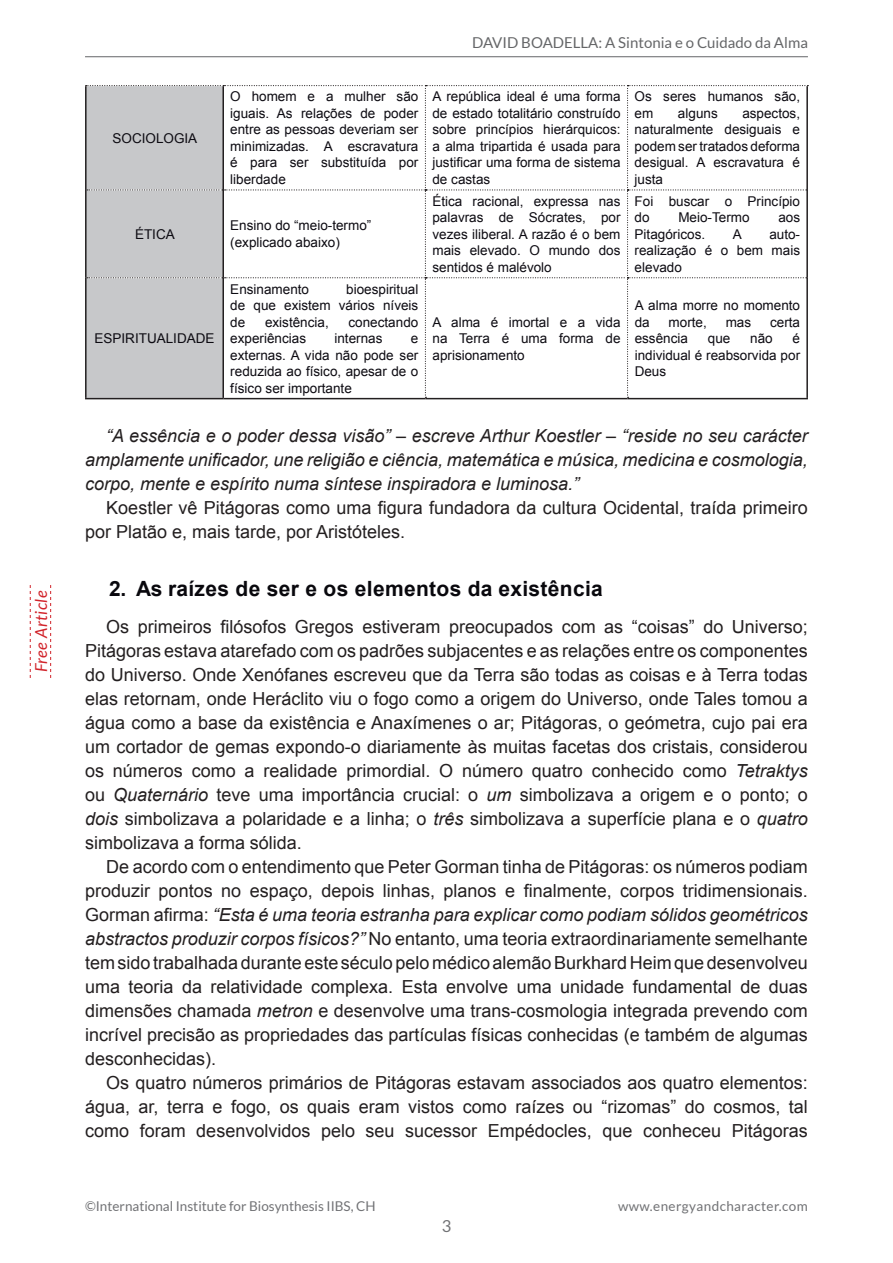
<style>
.page{position:relative;width:893px;height:1263px;background:#fff}
.page>*{position:absolute;margin:0;border:0;box-sizing:border-box;transform-origin:0 0}
.t1{font:700 21px "Arial";letter-spacing:.015em;color:#09080d}
.t2{font:18px/24px "Arial";color:#231f20;text-align:justify}
.t3{font:italic 18px/24px "Arial";color:#231f20;text-align:justify}
.t4{font:italic 16.5px "Lato";letter-spacing:.03em;color:#d1232a}
.t5{font:16.5px "Lato";color:#717275}
.t6{font:15px "Lato";color:#656668}
.t7{font:13.5px/16.5px "Arial";color:#0d0b12;text-align:justify}
.t8{font:13.5px "Lato";color:#717275}
.t9{font:13.5px "Lato";letter-spacing:.03em;color:#717275}
.s1{font-style:italic}
</style>
<div class="page">
<hr style="left:85px;top:56px;width:723px;height:1px;background:#656668">
<svg style="left:30px;top:585px;width:1px;height:93px"></svg>
<svg style="left:50px;top:585px;width:1px;height:93px"></svg>
<svg style="left:86px;top:85px;width:722px;height:314px"></svg>
<hr style="left:85px;top:86px;width:2px;height:104px;background:#231f20">
<hr style="left:222px;top:86px;width:2px;height:104px;background:#231f20">
<hr style="left:85px;top:190px;width:2px;height:88px;background:#231f20">
<hr style="left:222px;top:190px;width:2px;height:88px;background:#231f20">
<hr style="left:85px;top:278px;width:2px;height:120px;background:#231f20">
<hr style="left:222px;top:278px;width:2px;height:120px;background:#231f20">
<hr style="left:85px;top:398px;width:138px;height:1px;background:#231f20">
<p class="t4" style="left:32px;top:672px;width:83px;rotate:-90deg">Free Article</p>
<p class="t7" style="left:112px;top:130px;width:86px">SOCIOLOGIA</p>
<p class="t6" style="left:472px;top:34px;width:337px">DAVID BOADELLA: A Sintonia e o Cuidado da Alma</p>
<p class="t7" style="left:230px;top:89px;width:190px">O homem e a mulher são iguais. As relações de poder entre as pessoas deveriam ser minimizadas. A escravatura é para ser substituída por liberdade</p>
<p class="t7" style="left:432px;top:89px;width:190px">A república ideal é uma forma de estado totalitário construído sobre princípios hierárquicos: a alma tripartida é usada para justificar uma forma de sistema de castas</p>
<p class="t7" style="left:635px;top:89px;width:167px">Os seres humanos são, em</p>
<p class="t7" style="left:678px;top:105px;width:41px">alguns</p>
<p class="t7" style="left:635px;top:105px;width:167px;text-indent:108px">aspectos, naturalmente desiguais e podem ser tratados deforma desigual. A escravatura é justa</p>
<p class="t7" style="left:135px;top:226px;width:41px">ÉTICA</p>
<p class="t7" style="left:230px;top:218px;width:143px">Ensino do “meio-termo” (explicado abaixo)</p>
<p class="t7" style="left:95px;top:330px;width:122px">ESPIRITUALIDADE</p>
<p class="t7" style="left:230px;top:281px;width:190px;text-indent:116px">bioespiritual de que existem vários níveis de</p>
<p class="t7" style="left:230px;top:281px;width:80px">Ensinamento</p>
<p class="t7" style="left:265px;top:314px;width:65px">existência,</p>
<p class="t7" style="left:349px;top:314px;width:71px">conectando</p>
<p class="t7" style="left:230px;top:330px;width:77px">experiências</p>
<p class="t7" style="left:334px;top:330px;width:50px">internas</p>
<p class="t7" style="left:230px;top:330px;width:190px;text-indent:181px">e externas. A vida não pode ser reduzida ao físico, apesar de o físico ser importante</p>
<p class="t7" style="left:432px;top:193px;width:190px">Ética racional, expressa nas palavras de Sócrates, por vezes iliberal. A razão é o bem mais elevado. O mundo dos sentidos é malévolo</p>
<p class="t7" style="left:635px;top:193px;width:167px">Foi buscar o Princípio do</p>
<p class="t7" style="left:678px;top:209px;width:73px">Meio-Termo</p>
<p class="t7" style="left:778px;top:209px;width:23px">aos</p>
<p class="t7" style="left:635px;top:226px;width:72px">Pitagóricos.</p>
<p class="t7" style="left:733px;top:226px;width:11px">A</p>
<p class="t7" style="left:635px;top:226px;width:167px;text-indent:135px">auto&shy;realização é o bem mais elevado</p>
<p class="t7" style="left:432px;top:314px;width:190px">A alma é imortal e a vida na Terra é uma forma de aprisionamento</p>
<p class="t7" style="left:635px;top:297px;width:167px">A alma morre no momento da</p>
<p class="t7" style="left:669px;top:314px;width:40px">morte,</p>
<p class="t7" style="left:726px;top:314px;width:27px">mas</p>
<p class="t7" style="left:770px;top:314px;width:32px">certa</p>
<p class="t7" style="left:635px;top:330px;width:55px">essência</p>
<p class="t7" style="left:708px;top:330px;width:24px">que</p>
<p class="t7" style="left:750px;top:330px;width:24px">não</p>
<p class="t7" style="left:635px;top:330px;width:167px;text-indent:158px">é individual é reabsorvida por Deus</p>
<p class="t3" style="left:85px;top:424px;width:724px;text-indent:21px">“A essência e o poder dessa visão” – escreve Arthur Koestler – “reside no seu carácter amplamente unificador, une religião e ciência, matemática e música, medicina e cosmologia, corpo, mente e espírito numa síntese inspiradora e luminosa.”</p>
<p class="t2" style="left:85px;top:496px;width:724px;text-indent:21px">Koestler vê Pitágoras como uma figura fundadora da cultura Ocidental, traída primeiro por Platão e, mais tarde, por Aristóteles.</p>
<p class="t1" style="left:109px;top:575px;width:495px">2. As raízes de ser e os elementos da existência</p>
<p class="t2" style="left:85px;top:615px;width:724px;text-indent:21px">Os primeiros filósofos Gregos estiveram preocupados com as “coisas” do Universo; Pitágoras estava atarefado com os padrões subjacentes e as relações entre os componentes do Universo. Onde Xenófanes escreveu que da Terra são todas as coisas e à Terra todas elas retornam, onde Heráclito viu o fogo como a origem do Universo, onde Tales tomou a água como a base da existência e Anaxímenes o ar; Pitágoras, o geómetra, cujo pai era um cortador de gemas expondo-o diariamente às muitas facetas dos cristais, considerou os números como a realidade primordial. O número quatro conhecido como <span class="s1">Tetraktys </span>ou <span class="s1">Quaternário</span> teve uma importância crucial: o <span class="s1">um</span> simbolizava a origem e o ponto; o <span class="s1">dois</span> simbolizava a polaridade e a linha; o <span class="s1">três</span> simbolizava a superfície plana e o <span class="s1">quatro </span>simbolizava a forma sólida.</p>
<p class="t2" style="left:85px;top:855px;width:724px;text-indent:21px">De acordo com o entendimento que Peter Gorman tinha de Pitágoras: os números podiam produzir pontos no espaço, depois linhas, planos e finalmente, corpos tridimensionais.<br>Gorman afirma: <span class="s1">“Esta é uma teoria estranha para explicar como podiam sólidos geométricos abstractos produzir corpos físicos?”</span> No entanto, uma teoria extraordinariamente semelhante tem sido trabalhada durante este século pelo médico alemão Burkhard Heim que desenvolveu uma teoria da relatividade complexa. Esta envolve uma unidade fundamental de duas dimensões chamada <span class="s1">metron</span> e desenvolve uma trans-cosmologia integrada prevendo com incrível precisão as propriedades das partículas físicas conhecidas (e também de algumas desconhecidas).</p>
<p class="t2" style="left:85px;top:1071px;width:724px;text-indent:21px">Os quatro números primários de Pitágoras estavam associados aos quatro elementos: água, ar, terra e fogo, os quais eram vistos como raízes ou “rizomas” do cosmos, tal como foram desenvolvidos pelo seu sucessor Empédocles, que conheceu Pitágoras</p>
<p class="t8" style="left:85px;top:1198px;width:292px">©International Institute for Biosynthesis IIBS, CH</p>
<p class="t5" style="left:442px;top:1217px;width:11px">3</p>
<p class="t9" style="left:618px;top:1198px;width:191px">www.energyandcharacter.com</p>
</div>
